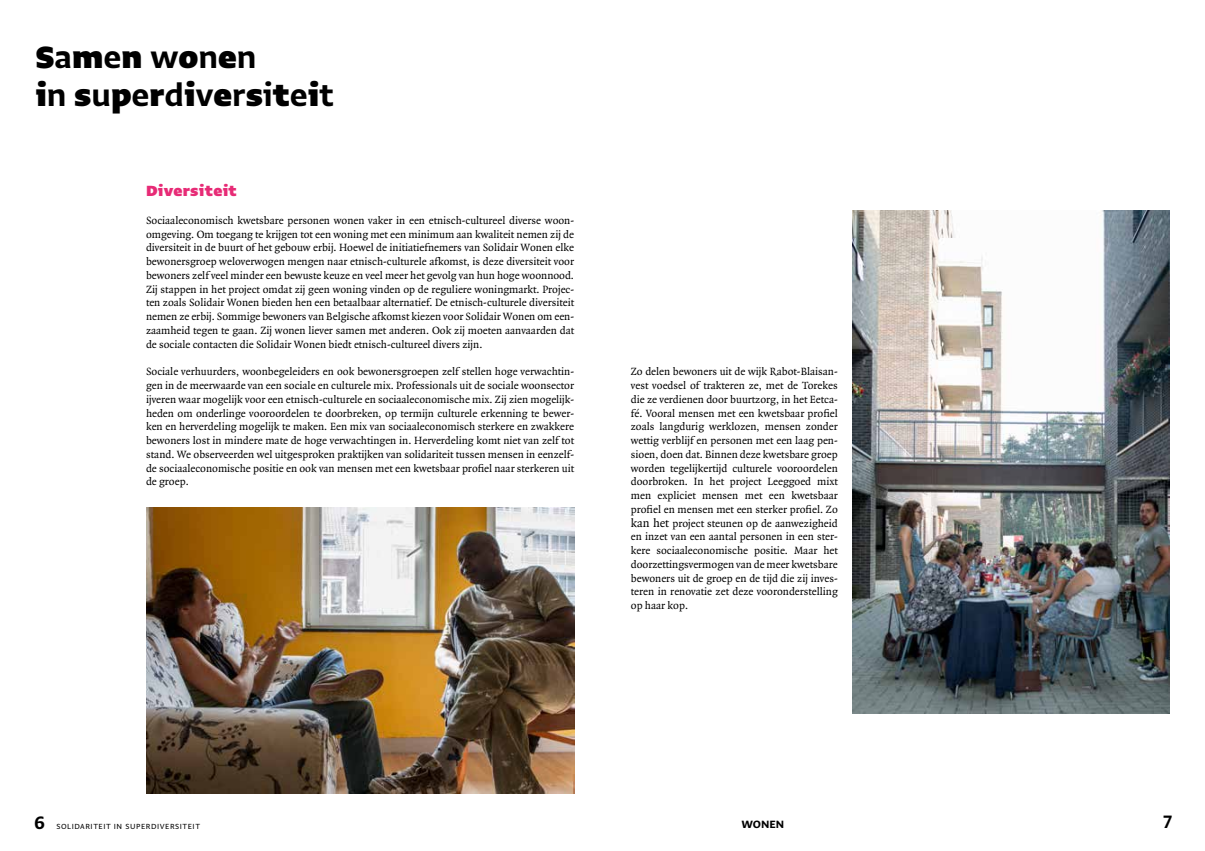
<style>
.page{position:relative;width:1205px;height:851px;background:#fff}
.page>*{position:absolute;margin:0;border:0;box-sizing:border-box;transform-origin:0 0}
.t1{font:900 36.25px/37.5px "Greta Arabic AR+LT";color:#000}
.t2{font:700 21.25px "Greta Arabic AR+LT";color:#000}
.t3{font:900 17.5px "Greta Arabic AR+LT";letter-spacing:.02em;color:#e72b76}
.t4{font:12.5px "Quadraat";color:#000}
.t5{font:700 12.5px "Greta Arabic AR+LT";color:#000}
.t6{font:11.25px/13.8px "Quadraat";color:#000;text-align:right}
.t7{font:8.75px "Greta Arabic AR+LT";letter-spacing:.06em;color:#000}
.s1{font-weight:700}
</style>
<div class="page">
<img style="left:146px;top:507px;width:428px;height:286px">
<img style="left:852px;top:210px;width:317px;height:503px">
<h1 class="t1" style="left:35px;top:37px;width:300px">S<span class="s1">a</span>m<span class="s1">e</span>n <span class="s1">w</span>o<span class="s1">n</span>e<span class="s1">n<br></span>i<span class="s1">n</span> s<span class="s1">u</span>p<span class="s1">e</span>r<span class="s1">d</span>i<span class="s1">v</span>e<span class="s1">r</span>s<span class="s1">i</span>t<span class="s1">e</span>i<span class="s1">t</span></h1>
<h3 class="t3" style="left:146px;top:175px;width:92px">Diversiteit</h3>
<p class="t6" style="left:146px;top:227px;width:430px">omgeving. Om toegang te krijgen tot een woning met een minimum aan kwaliteit nemen zij de</p>
<p class="t6" style="left:146px;top:214px;width:430px">Sociaaleconomisch kwetsbare personen wonen vaker in een etnisch-cultureel diverse woon-</p>
<p class="t6" style="left:146px;top:241px;width:430px;text-align:justify">diversiteit in de buurt of het gebouw erbij. Hoewel de initiatiefnemers van Solidair Wonen elke bewonersgroep weloverwogen mengen naar etnisch-culturele afkomst is, deze diversiteit voor bewoners zelfveel minder een bewuste keuze en veel meer het gevolg van hun hoge woonnood.</p>
<p class="t6" style="left:146px;top:296px;width:430px">ten zoals Solidair Wonen bieden hen een betaalbaar alternatief. De etnisch-culturele diversiteit</p>
<p class="t6" style="left:146px;top:282px;width:430px">Zij stappen in het project omdat zij geen woning vinden op de reguliere woningmarkt. Projec-</p>
<p class="t6" style="left:146px;top:324px;width:430px">zaamheid tegen te gaan. Zij wonen liever samen met anderen. Ook zij moeten aanvaarden dat</p>
<p class="t6" style="left:146px;top:310px;width:430px">nemen ze erbij. Sommige bewoners van Belgische afkomst kiezen voor Solidair Wonen om een-</p>
<p class="t6" style="left:146px;top:337px;width:338px">de sociale contacten die Solidair Wonen biedt etnisch-cultureel divers zijn.</p>
<p class="t6" style="left:146px;top:379px;width:430px">gen in de meerwaarde van een sociale en culturele mix. Professionals uit de sociale woonsector</p>
<p class="t6" style="left:146px;top:365px;width:430px">Sociale verhuurders, woonbegeleiders en ook bewonersgroepen zelf stellen hoge verwachtin-</p>
<p class="t6" style="left:146px;top:392px;width:430px">ijveren waar mogelijk voor een etnisch-culturele en sociaaleconomische mix. Zij zien mogelijk-</p>
<p class="t6" style="left:146px;top:434px;width:430px">bewoners lost in mindere mate de hoge verwachtingen in. Herverdeling komt niet van zelf tot</p>
<p class="t6" style="left:146px;top:461px;width:430px">de sociaaleconomische positie en ook van mensen met een kwetsbaar profiel naar sterkeren uit</p>
<p class="t6" style="left:146px;top:406px;width:430px">heden om onderlinge vooroordelen te doorbreken, op termijn culturele erkenning te bewer-</p>
<p class="t6" style="left:146px;top:420px;width:430px">ken en herverdeling mogelijk te maken. Een mix van sociaaleconomisch sterkere en zwakkere</p>
<p class="t6" style="left:146px;top:447px;width:430px">stand. We observeerden wel uitgesproken praktijken van solidariteit tussen mensen in eenzelf-</p>
<p class="t6" style="left:146px;top:475px;width:44px">de groep.</p>
<p class="t6" style="left:631px;top:365px;width:208px">Zo delen bewoners uit de wijk Rabot-Blaisan-</p>
<p class="t6" style="left:631px;top:406px;width:208px">fé. Vooral mensen met een kwetsbaar profiel</p>
<p class="t6" style="left:631px;top:379px;width:208px">vest voedsel of trakteren ze, met de Torekes</p>
<p class="t6" style="left:631px;top:392px;width:208px">die ze verdienen door buurtzorg in, het Eetca-</p>
<p class="t6" style="left:631px;top:420px;width:208px">zoals langdurig werklozen, mensen zonder</p>
<p class="t6" style="left:631px;top:447px;width:208px">sioen, doen dat. Binnen deze kwetsbare groep</p>
<p class="t6" style="left:631px;top:434px;width:208px">wettig verblijf en personen met een laag pen-</p>
<p class="t6" style="left:631px;top:461px;width:208px">worden tegelijkertijd culturele vooroordelen mixt</p>
<p class="t6" style="left:631px;top:475px;width:59px">doorbroken.</p>
<p class="t6" style="left:709px;top:475px;width:16px">het</p>
<p class="t6" style="left:767px;top:475px;width:45px">Leeggoed</p>
<p class="t6" style="left:730px;top:475px;width:33px">project</p>
<p class="t6" style="left:694px;top:475px;width:11px">In</p>
<p class="t6" style="left:658px;top:489px;width:40px">expliciet</p>
<p class="t6" style="left:791px;top:489px;width:48px">kwetsbaar</p>
<p class="t6" style="left:745px;top:489px;width:19px">met</p>
<p class="t6" style="left:631px;top:489px;width:22px">men</p>
<p class="t6" style="left:631px;top:502px;width:208px">profiel en mensen met een sterker profiel. Zo</p>
<p class="t6" style="left:672px;top:516px;width:167px">project steunen op de aanwezigheid</p>
<p class="t6" style="left:702px;top:489px;width:38px">mensen</p>
<p class="t6" style="left:769px;top:489px;width:17px">een</p>
<p class="t4" style="left:631px;top:516px;width:40px">kan het</p>
<p class="t6" style="left:631px;top:530px;width:208px">en inzet van een aantal personen in een ster-</p>
<p class="t6" style="left:631px;top:557px;width:208px">doorzettingsvermogen van de meer kwetsbare</p>
<p class="t6" style="left:631px;top:585px;width:208px">teren in renovatie zet deze vooronderstelling</p>
<p class="t6" style="left:631px;top:544px;width:21px">kere</p>
<p class="t6" style="left:656px;top:544px;width:93px">sociaaleconomische</p>
<p class="t6" style="left:823px;top:544px;width:16px">het</p>
<p class="t6" style="left:754px;top:544px;width:35px">positie.</p>
<p class="t6" style="left:794px;top:544px;width:25px">Maar</p>
<p class="t6" style="left:631px;top:571px;width:208px">bewoners uit de groep en de tijd die zij inves-</p>
<p class="t6" style="left:631px;top:599px;width:59px">op haar kop.</p>
<h2 class="t2" style="left:34px;top:803px;width:12px">6</h2>
<p class="t7" style="left:56px;top:818px;width:145px">SOLIDARITEIT IN SUPERDIVERSITEIT</p>
<p class="t5" style="left:741px;top:813px;width:44px">WONEN</p>
<h2 class="t2" style="left:1163px;top:802px;width:11px">7</h2>
</div>
